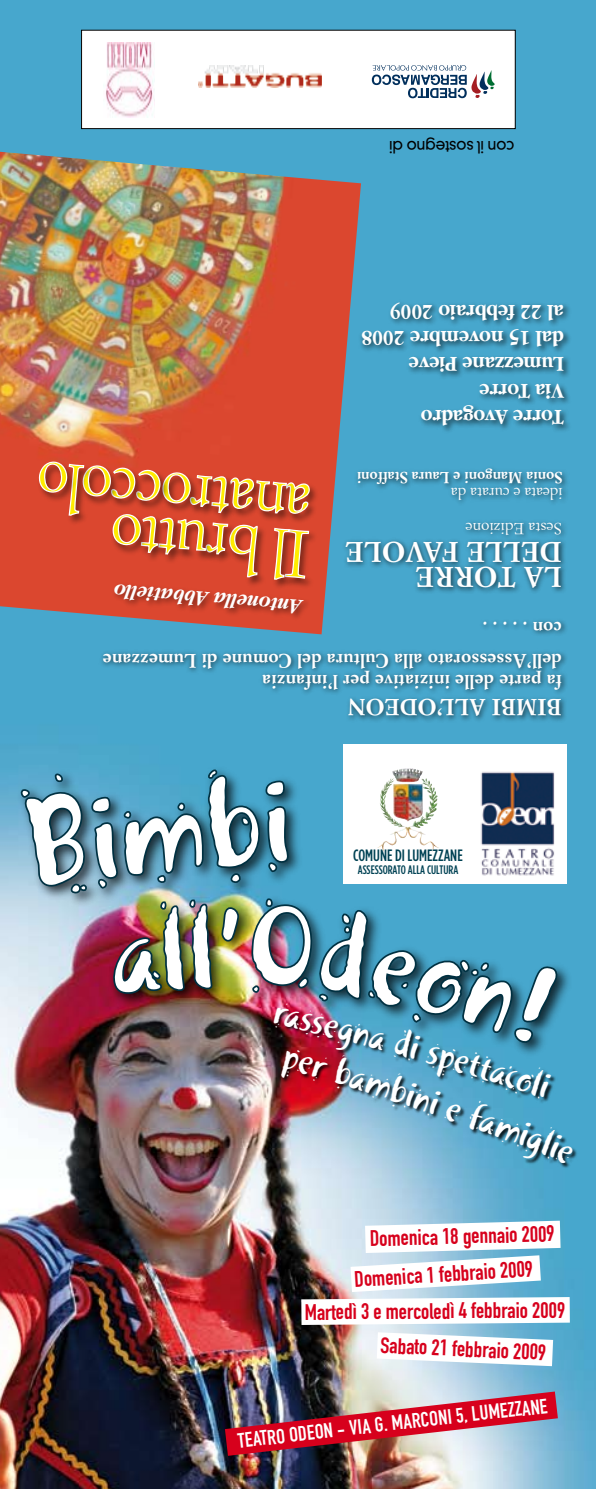
<style>
.page{position:relative;width:596px;height:1489px;background:#fff}
.page>*{position:absolute;margin:0;border:0;box-sizing:border-box;transform-origin:0 0}
.t1{font:37.62px "Khaki Two";color:#fff;scale:.95 1}
.t2{font:700 28px/25.2px "Simoncini Garamond";letter-spacing:.01em;color:#fff}
.t3{font:700 22.75px "Simoncini Garamond";letter-spacing:.01em;color:#fff}
.t4{font:22.22px "DIN Engschrift";color:#d7001c}
.t5{font:700 22.05px/26.2px "Garamond";color:#fff;scale:.87 1}
.t6{font:italic 700 22.05px "Garamond";color:#fff;scale:.9 1}
.t7{font:20.65px "DIN Engschrift";color:#fff}
.t8{font:700 19.25px/21px "Simoncini Garamond";letter-spacing:.01em;color:#fff}
.t9{font:500 16.45px "Gotham Condensed";color:#004254}
.t10{font:300 16.45px "DIN Neuzeit Grotesk";letter-spacing:-.025em;color:#000;scale:.95 1}
.t11{font:15.75px "Simoncini Garamond";letter-spacing:.005em;color:#fff}
.t12{font:700 15.75px "Simoncini Garamond";color:#fff}
.t13{font:500 12.25px "Gotham Condensed";color:#004254}
</style>
<div class="page">
<img style="left:0;top:0;width:595px;height:1488px">
<img style="left:0;top:151px;width:361px;height:483px">
<div style="left:341px;top:518px;width:227px;height:77px;background:#000;opacity:.73"></div>
<div style="left:357px;top:299px;width:215px;height:135px;background:#000;opacity:.75"></div>
<div style="left:111px;top:581px;width:200px;height:40px;background:#000;opacity:.5"></div>
<div style="left:282px;top:528px;width:36px;height:61px;background:#000;opacity:.46"></div>
<div style="left:271px;top:527px;width:27px;height:64px;background:#000;opacity:.46"></div>
<div style="left:226px;top:523px;width:41px;height:65px;background:#000;opacity:.46"></div>
<div style="left:283px;top:481px;width:36px;height:43px;background:#000;opacity:.46"></div>
<div style="left:36px;top:460px;width:41px;height:44px;background:#db472f"></div>
<svg style="left:38px;top:460px;width:272px;height:120px;background:#d5663e"></svg>
<div style="left:353px;top:465px;width:216px;height:42px;background:#000;opacity:.75"></div>
<div style="left:280px;top:1049px;width:298px;height:120px;background:#000;opacity:.86"></div>
<img style="left:225px;top:1391px;width:332px;height:64px">
<div style="left:342px;top:744px;width:224px;height:139px;background:#fff"></div>
<div style="left:81px;top:30px;width:434px;height:99px;background:#fff"></div>
<div style="left:81px;top:30px;width:434px;height:99px;border:1px solid #000"></div>
<img style="left:106px;top:43px;width:49px;height:74px">
<svg style="left:371px;top:65px;width:123px;height:33px"></svg>
<img style="left:198px;top:65px;width:124px;height:23px">
<svg style="left:301px;top:1220px;width:268px;height:104px"></svg>
<svg style="left:376px;top:1332px;width:176px;height:33px"></svg>
<div style="left:98px;top:617px;width:470px;height:106px;background:#000;opacity:.73"></div>
<img style="left:19px;top:754px;width:554px;height:411px">
<p class="t10" style="left:514px;top:157px;width:134px;rotate:-180deg">con il sostegno di</p>
<p class="t5" style="left:563px;top:430px;width:234px;rotate:-180deg">Torre Avogadro<br>Via Torre<br>Lumezzane Pieve<br>dal 15 novembre 2008 al 22 febbraio 2009</p>
<p class="t12" style="left:562px;top:487px;width:207px;rotate:-180deg">Sonia Mangoni e Laura Staffoni</p>
<p class="t11" style="left:562px;top:503px;width:113px;rotate:-180deg">ideata e curata da</p>
<p class="t6" style="left:299px;top:619px;width:211px;rotate:-175deg">Antonella Abbatiello</p>
<p class="t11" style="left:561px;top:538px;width:98px;rotate:-180deg">Sesta Edizione</p>
<p class="t2" style="left:561px;top:589px;width:218px;rotate:-180deg">LA TORRE<br>DELLE FAVOLE</p>
<p class="t8" style="left:561px;top:638px;width:81px;rotate:-180deg">con . . . . .</p>
<p class="t8" style="left:561px;top:691px;width:460px;rotate:-180deg">fa parte delle iniziative per l’infanzia<br>dell’Assessorato alla Cultura del Comune di Lumezzane</p>
<p class="t3" style="left:561px;top:721px;width:216px;rotate:-180deg">BIMBI ALL’ODEON</p>
<p class="t9" style="left:353px;top:845px;width:111px">COMUNE DI LUMEZZANE</p>
<p class="t13" style="left:357px;top:862px;width:102px">ASSESSORATO ALLA CULTURA</p>
<h1 class="t1" style="left:306px;top:994px;width:59px;rotate:14deg">sseg</h1>
<h1 class="t1" style="left:417px;top:1023px;width:65px;rotate:16deg">i spe</h1>
<h1 class="t1" style="left:476px;top:1040px;width:71px;rotate:17deg">ttaco</h1>
<h1 class="t1" style="left:422px;top:1073px;width:76px;rotate:19deg">nief</h1>
<p class="t4" style="left:369px;top:1224px;width:186px;rotate:-1deg">Domenica 18 gennaio 2009</p>
<p class="t4" style="left:353px;top:1265px;width:180px;rotate:-3deg">Domenica 1 febbraio 2009</p>
<p class="t4" style="left:304px;top:1299px;width:262px;rotate:-1deg">Martedì 3 e mercoledì 4 febbraio 2009</p>
<p class="t4" style="left:380px;top:1332px;width:167px;rotate:2deg">Sabato 21 febbraio 2009</p>
<p class="t7" style="left:237px;top:1426px;width:312px;rotate:-6deg">Teatro Odeon - via g. marconi 5, lumezzane</p>
</div>
